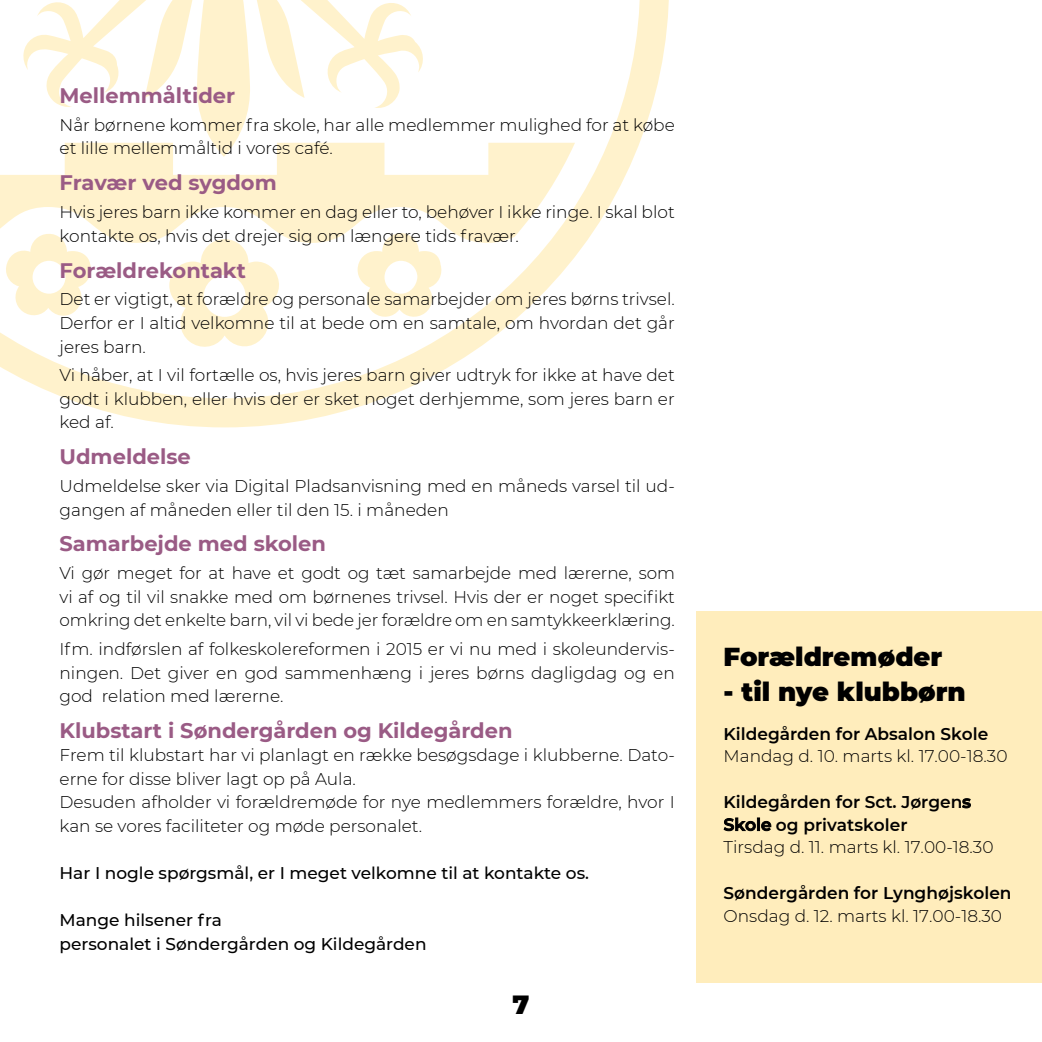
<style>
.page{position:relative;width:1042px;height:1042px;background:#fff}
.page>*{position:absolute;margin:0;border:0;box-sizing:border-box;transform-origin:0 0}
.t1{font:900 26.25px "Montserrat";color:#000}
.t2{font:900 25.9px "Montserrat";color:#000}
.t3{font:700 21px "Montserrat";color:#9a5b85}
.t4{font:300 16.97px/23.6px "Montserrat";color:#000}
.t5{font:500 16.97px/23.6px "Montserrat";color:#000}
.t6{font:600 16.97px/22.8px "Montserrat";color:#000}
</style>
<div class="page">
<svg style="left:0;top:0;width:669px;height:427px"></svg>
<svg style="left:0;top:143px;width:575px;height:100px;fill:#fff2cc"></svg>
<svg style="left:169px;top:239px;width:113px;height:111px"></svg>
<svg style="left:358px;top:233px;width:85px;height:86px"></svg>
<svg style="left:3px;top:233px;width:90px;height:85px"></svg>
<div style="left:696px;top:611px;width:346px;height:371px;background:#ffedbc"></div>
<p class="t3" style="left:60px;top:80px;width:177px">Mellemmåltider</p>
<p class="t4" style="left:60px;top:112px;width:617px">Når børnene kommer fra skole, har alle medlemmer mulighed for at købe et lille mellemmåltid i vores café.</p>
<p class="t3" style="left:60px;top:168px;width:219px">Fravær ved sygdom</p>
<p class="t4" style="left:60px;top:200px;width:617px">Hvis jeres barn ikke kommer en dag eller to, behøver I ikke ringe. I skal blot kontakte os, hvis det drejer sig om længere tids fravær.</p>
<p class="t3" style="left:60px;top:255px;width:188px">Forældrekontakt</p>
<p class="t4" style="left:60px;top:287px;width:617px;text-align:justify">Det er vigtigt, at forældre og personale samarbejder om jeres børns trivsel.<br>Derfor er I altid velkomne til at bede om en samtale, om hvordan det går jeres barn.</p>
<p class="t4" style="left:60px;top:363px;width:617px;text-align:justify">Vi håber, at I vil fortælle os, hvis jeres barn giver udtryk for ikke at have det godt i klubben, eller hvis der er sket noget derhjemme, som jeres barn er ked af.</p>
<p class="t3" style="left:60px;top:442px;width:133px">Udmeldelse</p>
<p class="t4" style="left:60px;top:473px;width:617px">Udmeldelse sker via Digital Pladsanvisning med en måneds varsel til ud&shy;gangen af måneden eller til den 15. i måneden</p>
<p class="t3" style="left:60px;top:529px;width:268px">Samarbejde med skolen</p>
<p class="t4" style="left:60px;top:561px;width:617px;text-align:justify">Vi gør meget for at have et godt og tæt samarbejde med lærerne, som vi af og til vil snakke med om børnenes trivsel. Hvis der er noget specifikt omkring det enkelte barn, vil vi bede jer forældre om en samtykkeerklæring.</p>
<p class="t4" style="left:60px;top:637px;width:617px;text-align:justify">Ifm. indførslen af folkeskolereformen i 2015 er vi nu med i skoleundervis&shy;ningen. Det giver en god sammenhæng i jeres børns dagligdag og en god relation med lærerne.</p>
<p class="t3" style="left:60px;top:715px;width:454px">Klubstart i Søndergården og Kildegården</p>
<p class="t4" style="left:60px;top:742px;width:617px">Frem til klubstart har vi planlagt en række besøgsdage i klubberne. Dato&shy;erne for disse bliver lagt op på Aula.<br>Desuden afholder vi forældremøde for nye medlemmers forældre, hvor I kan se vores faciliteter og møde personalet.</p>
<p class="t5" style="left:60px;top:860px;width:531px">Har I nogle spørgsmål, er I meget velkomne til at kontakte os.</p>
<p class="t5" style="left:60px;top:908px;width:368px">Mange hilsener fra<br>personalet i Søndergården og Kildegården</p>
<h1 class="t1" style="left:512px;top:985px;width:18px">7</h1>
<h2 class="t2" style="left:723px;top:638px;width:220px">Forældremøder</h2>
<h2 class="t2" style="left:723px;top:673px;width:244px">- til nye klubbørn</h2>
<p class="t6" style="left:723px;top:721px;width:266px">Kildegården for Absalon Skole</p>
<p class="t4" style="left:723px;top:744px;width:285px">Mandag d. 10. marts kl. 17.00-18.30</p>
<p class="t6" style="left:723px;top:789px;width:249px">Kildegården for Sct. Jørgens<br>Skole og privatskoler</p>
<p class="t4" style="left:723px;top:835px;width:271px">Tirsdag d. 11. marts kl. 17.00-18.30</p>
<p class="t6" style="left:723px;top:880px;width:289px">Søndergården for Lynghøjskolen</p>
<p class="t4" style="left:723px;top:903px;width:280px">Onsdag d. 12. marts kl. 17.00-18.30</p>
</div>
